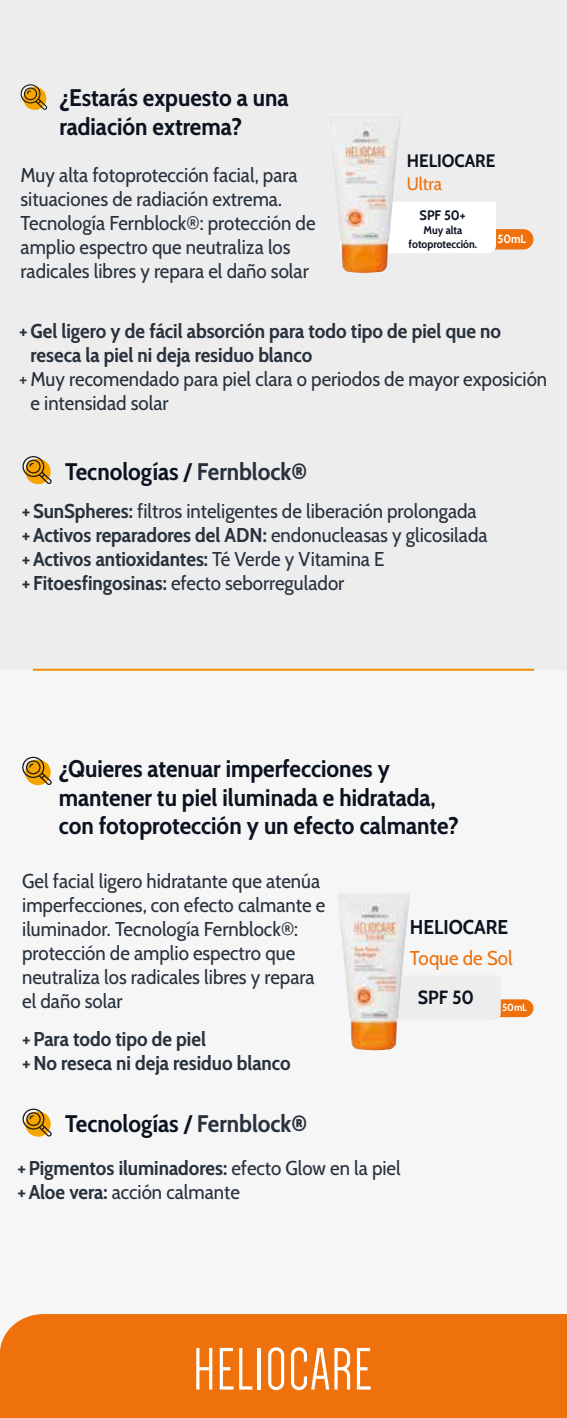
<style>
.page{position:relative;width:567px;height:1418px;background:#fff}
.page>*{position:absolute;margin:0;border:0;box-sizing:border-box;transform-origin:0 0}
.t1{font:700 semi-condensed 24px/28.8px "Cabin";color:#0a131f}
.t2{font:semi-condensed 20px/24px "Cabin";color:#28323d}
.t3{font:700 semi-condensed 20px/24px "Cabin";color:#28323d}
.t4{font:semi-condensed 20px "Cabin";color:#ee710c}
.t5{font:700 semi-condensed 20px "Cabin";color:#0a131f}
.t6{font:700 semi-condensed 19px "Cabin";color:#0a131f}
.t7{font:700 semi-condensed 18px "Cabin";color:#0a131f}
.t8{font:semi-condensed 18px "Cabin";letter-spacing:-.005em;color:#ee710c}
.t9{font:700 semi-condensed 13.6px "Cabin";color:#0a131f}
.t10{font:700 semi-condensed 11.8px "Cabin";color:#fff}
.t11{font:700 semi-condensed 11.2px/13.4px "Cabin";color:#0a131f;text-align:center}
.t12{font:700 semi-condensed 10.4px "Cabin";color:#fff}
.s1{color:#28323d}
.s2{font-weight:700}
.s3{font-weight:400}
</style>
<div class="page">
<div style="left:0;top:0;width:567px;height:1417px;background:#f6f6f6"></div>
<div style="left:0;top:0;width:567px;height:669px;background:#ededed"></div>
<hr style="left:566px;top:669px;width:1px;height:748px;background:#ededed">
<hr style="left:33px;top:668px;width:501px;height:2px;background:#ed8c00">
<svg style="left:20px;top:84px;width:27px;height:26px"></svg>
<svg style="left:22px;top:456px;width:30px;height:28px"></svg>
<svg style="left:401px;top:202px;width:132px;height:51px"></svg>
<img style="left:335px;top:122px;width:66px;height:151px">
<svg style="left:22px;top:756px;width:30px;height:29px"></svg>
<svg style="left:22px;top:1108px;width:30px;height:28px"></svg>
<svg style="left:499px;top:999px;width:34px;height:19px"></svg>
<img style="left:338px;top:893px;width:72px;height:157px">
<div style="left:0;top:1314px;width:567px;height:103px;background:#ee710c"></div>
<svg style="left:196px;top:1347px;width:16px;height:42px"></svg>
<svg style="left:220px;top:1347px;width:32px;height:42px"></svg>
<hr style="left:258px;top:1347px;width:3px;height:42px;background:#fff">
<svg style="left:268px;top:1347px;width:16px;height:43px"></svg>
<svg style="left:291px;top:1347px;width:59px;height:43px"></svg>
<svg style="left:357px;top:1347px;width:14px;height:42px"></svg>
<p class="t1" style="left:59px;top:81px;width:231px">¿Estarás expuesto a una radiación extrema?</p>
<p class="t7" style="left:407px;top:147px;width:90px">HELIOCARE</p>
<p class="t8" style="left:407px;top:170px;width:37px">Ultra</p>
<p class="t2" style="left:21px;top:162px;width:296px">Muy alta fotoprotección facial, para situaciones de radiación extrema.<br>Tecnología Fernblock®: protección de amplio espectro que neutraliza los radicales libres y repara el daño solar</p>
<p class="t3" style="left:31px;top:317px;width:472px;text-indent:-11px">+Gel ligero y de fácil absorción para todo tipo de piel que no reseca la piel ni deja residuo blanco</p>
<p class="t2" style="left:31px;top:365px;width:518px;text-indent:-11px">+Muy recomendado para piel clara o periodos de mayor exposición e intensidad solar</p>
<p class="t9" style="left:420px;top:204px;width:48px">SPF 50+</p>
<p class="t11" style="left:409px;top:223px;width:70px">Muy alta fotoprotección.</p>
<p class="t10" style="left:498px;top:229px;width:30px">50mL</p>
<p class="t1" style="left:65px;top:455px;width:243px">Tecnologías / <span class="s1">Fernblock®</span></p>
<p class="t2" style="left:22px;top:497px;width:467px"><span class="s2">+ SunSpheres:</span> filtros inteligentes de liberación prolongada <span class="s2">+Activos reparadores del ADN:</span> endonucleasas y glicosilada <span class="s2">+Activos antioxidantes:</span> Té Verde y Vitamina E<br><span class="s2">+ Fitoesfingosinas:</span> efecto seborregulador</p>
<p class="t1" style="left:59px;top:752px;width:402px">¿Quieres atenuar imperfecciones y mantener tu piel iluminada e hidratada, con fotoprotección y un efecto calmante?</p>
<p class="t2" style="left:22px;top:867px;width:304px">Gel facial ligero hidratante que atenúa imperfecciones, con efecto calmante e iluminador. Tecnología Fernblock®: protección de amplio espectro que neutraliza los radicales libres y repara el daño solar</p>
<p class="t3" style="left:22px;top:1025px;width:270px">+Para todo tipo de piel<br>+No reseca ni deja residuo blanco</p>
<p class="t5" style="left:410px;top:910px;width:100px">HELIOCARE</p>
<p class="t4" style="left:410px;top:941px;width:104px">Toque de Sol</p>
<p class="t12" style="left:502px;top:999px;width:26px">50mL</p>
<p class="t6" style="left:418px;top:982px;width:58px">SPF 50</p>
<p class="t1" style="left:65px;top:1107px;width:243px">Tecnologías / <span class="s1">Fernblock®</span></p>
<p class="t3" style="left:17px;top:1154px;width:385px">+Pigmentos iluminadores: <span class="s3">efecto Glow en la piel </span>+Aloe vera: <span class="s3">acción calmante</span></p>
</div>
